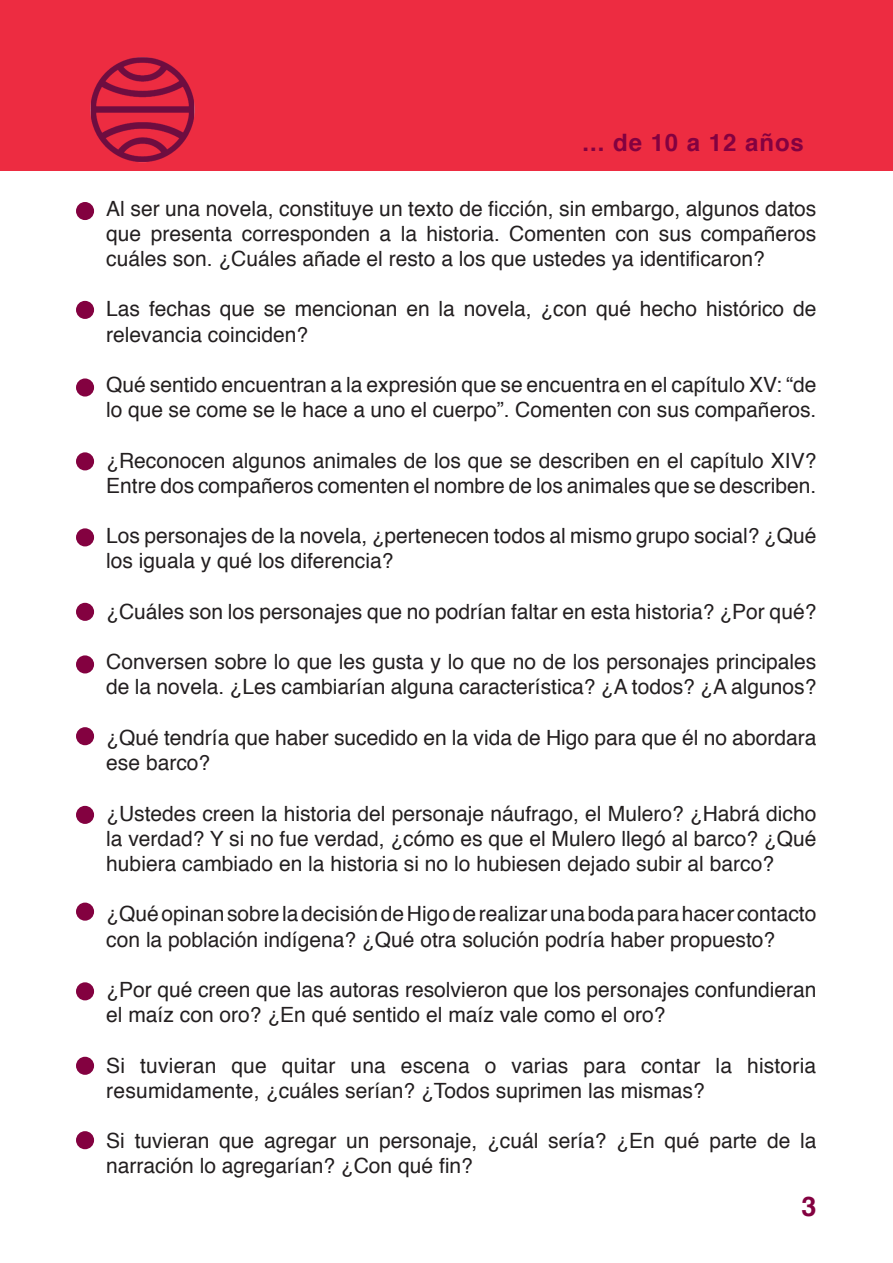
<style>
.page{position:relative;width:893px;height:1263px;background:#fff}
.page>*{position:absolute;margin:0;border:0;box-sizing:border-box;transform-origin:0 0}
.t1{font:700 27px "Helvetica";color:#830140}
.t2{font:700 24px "Helvetica";letter-spacing:.04em;color:#830140}
.t3{font:21px/25.2px "Helvetica";color:#231f20}
</style>
<div class="page">
<div style="left:0;top:0;width:893px;height:170px;background:#ed2c41"></div>
<img style="left:90px;top:57px;width:105px;height:106px">
<div style="left:76px;top:982px;width:18px;height:18px;background:#830140;border-radius:50%"></div>
<div style="left:76px;top:902px;width:18px;height:19px;background:#830140;border-radius:50%"></div>
<div style="left:76px;top:202px;width:18px;height:18px;background:#830140;border-radius:50%"></div>
<div style="left:76px;top:301px;width:18px;height:18px;background:#830140;border-radius:50%"></div>
<div style="left:76px;top:378px;width:18px;height:18px;background:#830140;border-radius:50%"></div>
<div style="left:76px;top:452px;width:18px;height:18px;background:#830140;border-radius:50%"></div>
<div style="left:76px;top:727px;width:18px;height:18px;background:#830140;border-radius:50%"></div>
<div style="left:76px;top:806px;width:18px;height:18px;background:#830140;border-radius:50%"></div>
<div style="left:76px;top:528px;width:18px;height:18px;background:#830140;border-radius:50%"></div>
<div style="left:76px;top:603px;width:18px;height:18px;background:#830140;border-radius:50%"></div>
<div style="left:76px;top:655px;width:18px;height:18px;background:#830140;border-radius:50%"></div>
<div style="left:76px;top:1057px;width:18px;height:18px;background:#830140;border-radius:50%"></div>
<div style="left:76px;top:1131px;width:18px;height:18px;background:#830140;border-radius:50%"></div>
<p class="t2" style="left:583px;top:123px;width:223px">... de 10 a 12 años</p>
<p class="t3" style="left:106px;top:196px;width:712px;text-align:justify">Al ser una novela, constituye un texto de ficción, sin embargo, algunos datos que presenta corresponden a la historia. Comenten con sus compañeros cuáles son. ¿Cuáles añade el resto a los que ustedes ya identificaron?</p>
<p class="t3" style="left:106px;top:297px;width:712px">Las fechas que se mencionan en la novela, ¿con qué hecho histórico de relevancia coinciden?</p>
<p class="t3" style="left:106px;top:373px;width:712px">Qué sentido encuentran a la expresión que se encuentra en el capítulo XV: “de lo que se come se le hace a uno el cuerpo”. Comenten con sus compañeros.</p>
<p class="t3" style="left:106px;top:448px;width:712px">¿Reconocen algunos animales de los que se describen en el capítulo XIV?<br>Entre dos compañeros comenten el nombre de los animales que se describen.</p>
<p class="t3" style="left:106px;top:524px;width:712px">Los personajes de la novela, ¿pertenecen todos al mismo grupo social? ¿Qué los iguala y qué los diferencia?</p>
<p class="t3" style="left:106px;top:599px;width:711px">¿Cuáles son los personajes que no podrían faltar en esta historia? ¿Por qué?</p>
<p class="t3" style="left:106px;top:650px;width:712px">Conversen sobre lo que les gusta y lo que no de los personajes principales de la novela. ¿Les cambiarían alguna característica? ¿A todos? ¿A algunos?</p>
<p class="t3" style="left:106px;top:725px;width:711px">¿Qué tendría que haber sucedido en la vida de Higo para que él no abordara ese barco?</p>
<p class="t3" style="left:106px;top:801px;width:712px;text-align:justify">¿Ustedes creen la historia del personaje náufrago, el Mulero? ¿Habrá dicho la verdad? Y si no fue verdad, ¿cómo es que el Mulero llegó al barco? ¿Qué hubiera cambiado en la historia si no lo hubiesen dejado subir al barco?</p>
<p class="t3" style="left:106px;top:902px;width:712px">¿Qué opinan sobre la decisión de Higo de realizar una boda para hacer contacto con la población indígena? ¿Qué otra solución podría haber propuesto?</p>
<p class="t3" style="left:106px;top:977px;width:712px">¿Por qué creen que las autoras resolvieron que los personajes confundieran el maíz con oro? ¿En qué sentido el maíz vale como el oro?</p>
<p class="t3" style="left:106px;top:1053px;width:711px">Si tuvieran que quitar una escena o varias para contar la historia resumidamente, ¿cuáles serían? ¿Todos suprimen las mismas?</p>
<p class="t3" style="left:106px;top:1129px;width:712px">Si tuvieran que agregar un personaje, ¿cuál sería? ¿En qué parte de la narración lo agregarían? ¿Con qué fin?</p>
<p class="t1" style="left:801px;top:1184px;width:17px">3</p>
</div>
